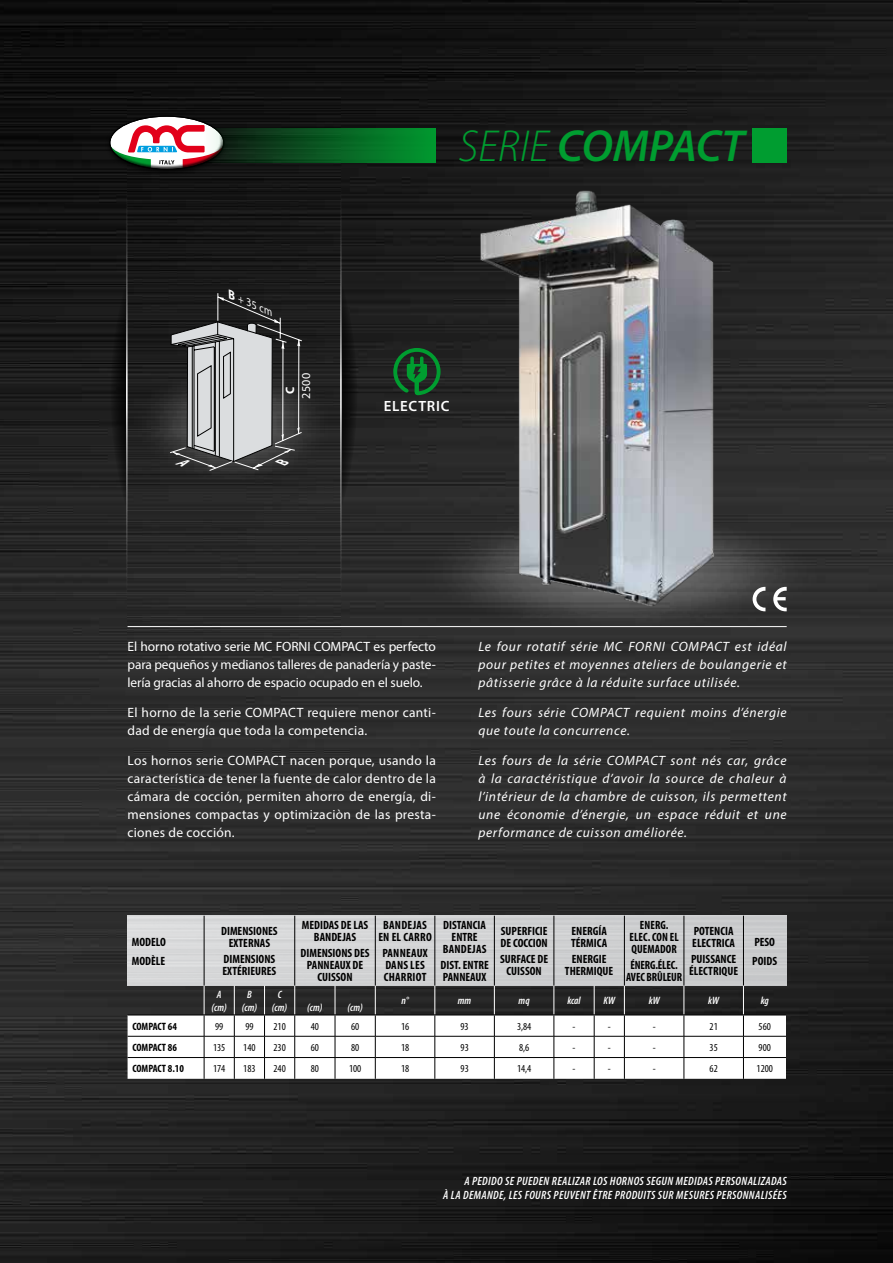
<style>
.page{position:relative;width:893px;height:1263px;background:#fff}
.page>*{position:absolute;margin:0;border:0;box-sizing:border-box;transform-origin:0 0}
.t1{font:italic 600 45px "Myriad Pro";letter-spacing:-.01em;color:#009d30}
.t2{font:600 14.85px "Myriad Pro";letter-spacing:.05em;color:#fff}
.t3{font:13.5px/18px "Myriad Pro";letter-spacing:.02em;color:#fff;text-align:justify}
.t4{font:italic 13.5px/18px "Myriad Pro";letter-spacing:.05em;color:#fff;text-align:justify}
.t5{font:12.15px "Myriad Pro";color:#fff}
.t6{font:700 12.15px "Myriad Pro";color:#fff}
.t7{font:700 condensed 12px/12px "Myriad Pro";color:#000}
.t8{font:italic 600 condensed 12px/13.5px "Myriad Pro";letter-spacing:.03em;color:#fff;text-align:right}
.t9{font:700 condensed 12px/12px "Myriad Pro";color:#000;text-align:center;scale:.95 1}
.t10{font:700 condensed 12px/12px "Myriad Pro";letter-spacing:.02em;color:#000;text-align:center}
.t11{font:italic 10.8px "Myriad Pro";color:#fff}
.t12{font:condensed 10.65px "Myriad Pro";color:#000}
.t13{font:italic 600 condensed 10.65px/12.8px "Myriad Pro";color:#fff;text-align:center}
.t14{font:700 condensed 10.65px "Myriad Pro";color:#000}
.s1{font-weight:700;font-size:12.15px}
.s2{font-weight:300}
</style>
<div class="page">
<img style="left:0;top:0;width:893px;height:1263px">
<svg style="left:111px;top:163px;width:246px;height:464px;background:#141414"></svg>
<img style="left:128px;top:98px;width:212px;height:558px">
<hr style="left:340px;top:166px;width:2px;height:455px;background:#fff">
<hr style="left:126px;top:166px;width:2px;height:455px;background:#fff">
<div style="left:419px;top:514px;width:400px;height:116px;background:#313131;border-radius:50%"></div>
<svg style="left:457px;top:526px;width:324px;height:93px;fill:#424242"></svg>
<img style="left:471px;top:187px;width:255px;height:432px">
<hr style="left:128px;top:626px;width:659px;height:1px;background:#fff">
<svg style="left:753px;top:587px;width:12px;height:24px"></svg>
<svg style="left:773px;top:587px;width:14px;height:24px"></svg>
<img style="left:128px;top:916px;width:659px;height:70px">
<div style="left:135px;top:365px;width:198px;height:118px;background:#272727;border-radius:50%"></div>
<div style="left:154px;top:376px;width:160px;height:96px;background:#2f2f2f;border-radius:50%"></div>
<svg style="left:393px;top:348px;width:48px;height:47px;background:#145227"></svg>
<div style="left:105px;top:114px;width:123px;height:62px;background:#121212"></div>
<div style="left:109px;top:116px;width:116px;height:35px;background:#fff;opacity:.75"></div>
<svg style="left:302px;top:128px;width:134px;height:34px;background:#057226"></svg>
<div style="left:753px;top:128px;width:34px;height:34px;background:#009d30"></div>
<hr style="left:204px;top:916px;width:1px;height:70px;background:#000">
<hr style="left:294px;top:916px;width:1px;height:70px;background:#000">
<hr style="left:375px;top:916px;width:1px;height:70px;background:#000">
<hr style="left:434px;top:916px;width:1px;height:70px;background:#000">
<hr style="left:494px;top:916px;width:1px;height:70px;background:#000">
<hr style="left:553px;top:916px;width:1px;height:70px;background:#000">
<hr style="left:624px;top:916px;width:1px;height:70px;background:#000">
<hr style="left:683px;top:916px;width:1px;height:70px;background:#000">
<hr style="left:743px;top:916px;width:1px;height:70px;background:#000">
<svg style="left:128px;top:986px;width:658px;height:93px"></svg>
<svg style="left:110px;top:125px;width:192px;height:346px;background:#4f4e4e"></svg>
<p class="t11" style="left:232px;top:288px;width:49px;rotate:23deg"><span class="s1">B</span> + 35 cm</p>
<p class="t6" style="left:282px;top:394px;width:9px;rotate:-90deg">C</p>
<p class="t5" style="left:299px;top:399px;width:27px;rotate:-90deg">2500</p>
<h1 class="t1" style="left:458px;top:118px;width:287px"><span class="s2">SERIE</span> COMPACT</h1>
<p class="t2" style="left:384px;top:397px;width:67px">ELECTRIC</p>
<p class="t3" style="left:128px;top:637px;width:310px">El horno rotativo serie MC FORNI COMPACT es perfecto para pequeños y medianos talleres de panadería y paste&shy;lería gracias al ahorro de espacio ocupado en el suelo.</p>
<p class="t3" style="left:128px;top:703px;width:310px">El horno de la serie COMPACT requiere menor canti&shy;dad de energía que toda la competencia.</p>
<p class="t3" style="left:128px;top:751px;width:310px">Los hornos serie COMPACT nacen porque, usando la característica de tener la fuente de calor dentro de la cámara de cocción, permiten ahorro de energía, di&shy;mensiones compactas y optimizaciòn de las presta&shy;ciones de cocción.</p>
<p class="t4" style="left:478px;top:637px;width:310px">Le four rotatif série MC FORNI COMPACT est idéal pour petites et moyennes ateliers de boulangerie et pâtisserie grâce à la réduite surface utilisée.</p>
<p class="t4" style="left:478px;top:703px;width:310px">Les fours série COMPACT requient moins d’énergie que toute la concurrence.</p>
<p class="t4" style="left:478px;top:751px;width:310px">Les fours de la série COMPACT sont nés car, grâce à la caractéristique d’avoir la source de chaleur à l’intérieur de la chambre de cuisson, ils permettent une économie d’énergie, un espace réduit et une performance de cuisson améliorée.</p>
<p class="t7" style="left:132px;top:932px;width:36px;line-height:18.9px">MODELO<br>MODÈLE</p>
<p class="t7" style="left:221px;top:925px;width:58px;text-align:center">DIMENSIONES<br>EXTERNAS</p>
<p class="t7" style="left:223px;top:953px;width:55px">DIMENSIONS<br>EXTÉRIEURES</p>
<p class="t7" style="left:302px;top:919px;width:68px;text-align:center">MEDIDAS DE LAS<br>BANDEJAS</p>
<p class="t7" style="left:300px;top:947px;width:71px;text-align:center">DIMENSIONS DES<br>PANNEAUX DE<br>CUISSON</p>
<p class="t13" style="left:212px;top:988px;width:17px">A (cm)</p>
<p class="t13" style="left:242px;top:988px;width:17px">B (cm)</p>
<p class="t13" style="left:272px;top:988px;width:52px;text-align:left;text-indent:6px">C<br>(cm) (cm)</p>
<p class="t13" style="left:347px;top:1001px;width:17px">(cm)</p>
<p class="t10" style="left:378px;top:919px;width:55px">BANDEJAS<br>EN EL CARRO</p>
<p class="t10" style="left:382px;top:947px;width:47px;text-align:left">PANNEAUX<br>DANS LES<br>CHARRIOT</p>
<p class="t7" style="left:443px;top:919px;width:45px;text-align:center">DISTANCIA<br>ENTRE<br>BANDEJAS</p>
<p class="t7" style="left:440px;top:959px;width:50px">DIST. ENTRE<br>PANNEAUX</p>
<p class="t7" style="left:501px;top:925px;width:49px">SUPERFICIE<br>DE COCCION</p>
<p class="t7" style="left:500px;top:953px;width:49px;text-align:center">SURFACE DE<br>CUISSON</p>
<p class="t7" style="left:571px;top:925px;width:38px">ENERGÍA<br>TÉRMICA</p>
<p class="t7" style="left:565px;top:953px;width:50px;text-align:center">ENERGIE<br>THERMIQUE</p>
<p class="t9" style="left:630px;top:919px;width:53px">ENERG.<br>ELEC. CON EL<br>QUEMADOR</p>
<p class="t9" style="left:626px;top:959px;width:61px">ÉNERG.ÉLEC.<br>AVEC BRÛLEUR</p>
<p class="t7" style="left:692px;top:925px;width:44px">POTENCIA<br>ELECTRICA</p>
<p class="t7" style="left:689px;top:953px;width:50px">PUISSANCE<br>ÉLECTRIQUE</p>
<p class="t7" style="left:752px;top:932px;width:26px;line-height:18.9px">PESO<br>POIDS</p>
<p class="t13" style="left:401px;top:994px;width:9px">n°</p>
<p class="t13" style="left:458px;top:994px;width:15px">mm</p>
<p class="t13" style="left:519px;top:994px;width:13px">mq</p>
<p class="t13" style="left:567px;top:994px;width:15px">kcal</p>
<p class="t13" style="left:604px;top:994px;width:13px">KW</p>
<p class="t13" style="left:649px;top:994px;width:12px">kW</p>
<p class="t13" style="left:708px;top:994px;width:12px">kW</p>
<p class="t13" style="left:761px;top:994px;width:10px">kg</p>
<p class="t14" style="left:132px;top:1019px;width:46px">COMPACT 64</p>
<p class="t12" style="left:215px;top:1020px;width:10px">99</p>
<p class="t12" style="left:245px;top:1020px;width:10px">99</p>
<p class="t12" style="left:273px;top:1020px;width:14px">210</p>
<p class="t12" style="left:311px;top:1020px;width:10px">40</p>
<p class="t12" style="left:351px;top:1020px;width:10px">60</p>
<p class="t12" style="left:401px;top:1020px;width:10px">16</p>
<p class="t12" style="left:461px;top:1020px;width:10px">93</p>
<p class="t12" style="left:517px;top:1020px;width:16px">3,84</p>
<p class="t12" style="left:573px;top:1020px;width:4px">-</p>
<p class="t12" style="left:608px;top:1020px;width:4px">-</p>
<p class="t12" style="left:653px;top:1020px;width:4px">-</p>
<p class="t12" style="left:710px;top:1020px;width:10px">21</p>
<p class="t12" style="left:759px;top:1020px;width:14px">560</p>
<p class="t14" style="left:132px;top:1041px;width:46px">COMPACT 86</p>
<p class="t12" style="left:213px;top:1041px;width:14px">135</p>
<p class="t12" style="left:243px;top:1041px;width:14px">140</p>
<p class="t12" style="left:274px;top:1041px;width:14px">230</p>
<p class="t12" style="left:311px;top:1041px;width:10px">60</p>
<p class="t12" style="left:351px;top:1041px;width:10px">80</p>
<p class="t12" style="left:401px;top:1041px;width:10px">18</p>
<p class="t12" style="left:461px;top:1041px;width:10px">93</p>
<p class="t12" style="left:519px;top:1041px;width:12px">8,6</p>
<p class="t12" style="left:573px;top:1041px;width:4px">-</p>
<p class="t12" style="left:608px;top:1041px;width:4px">-</p>
<p class="t12" style="left:653px;top:1041px;width:4px">-</p>
<p class="t12" style="left:710px;top:1041px;width:10px">35</p>
<p class="t12" style="left:759px;top:1041px;width:14px">900</p>
<p class="t14" style="left:132px;top:1062px;width:53px">COMPACT 8.10</p>
<p class="t12" style="left:213px;top:1062px;width:14px">174</p>
<p class="t12" style="left:243px;top:1062px;width:14px">183</p>
<p class="t12" style="left:274px;top:1062px;width:14px">240</p>
<p class="t12" style="left:311px;top:1062px;width:10px">80</p>
<p class="t12" style="left:349px;top:1062px;width:14px">100</p>
<p class="t12" style="left:401px;top:1062px;width:10px">18</p>
<p class="t12" style="left:461px;top:1062px;width:10px">93</p>
<p class="t12" style="left:517px;top:1062px;width:16px">14,4</p>
<p class="t12" style="left:573px;top:1062px;width:4px">-</p>
<p class="t12" style="left:608px;top:1062px;width:4px">-</p>
<p class="t12" style="left:653px;top:1062px;width:4px">-</p>
<p class="t12" style="left:710px;top:1062px;width:10px">62</p>
<p class="t12" style="left:757px;top:1062px;width:18px">1200</p>
<p class="t8" style="left:443px;top:1174px;width:345px">A PEDIDO SE PUEDEN REALIZAR LOS HORNOS SEGUN MEDIDAS PERSONALIZADAS<br>À LA DEMANDE, LES FOURS PEUVENT ÊTRE PRODUITS SUR MESURES PERSONNALISÉES</p>
</div>
